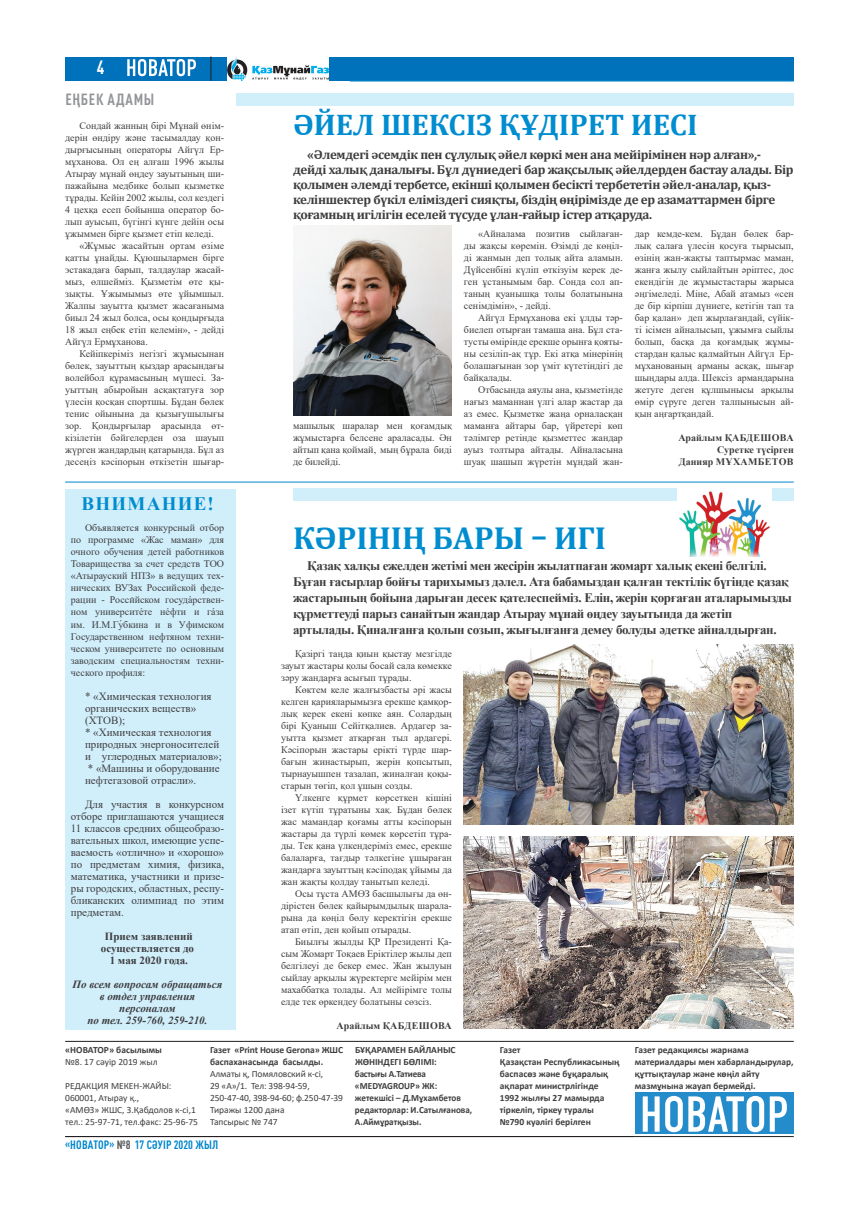
<style>
.page{position:relative;width:859px;height:1208px;background:#fff}
.page>*{position:absolute;margin:0;border:0;box-sizing:border-box;transform-origin:0 0}
.t1{font:700 32px "Cambria";color:#008dd0}
.t2{font:700 30px "Cambria";color:#008dd0}
.t3{font:700 19px "Times New Roman";letter-spacing:.065em;color:#008dd0}
.t4{font:700 condensed 19px "DIN Pro";color:#fff}
.t5{font:700 condensed 16px "DIN Pro";letter-spacing:.045em;color:#939598}
.t6{font:700 13px/16px "Times New Roman";letter-spacing:-.025em;color:#3e3e3f}
.t7{font:700 13px/15px "Cambria";letter-spacing:-.025em;color:#3e3e3f}
.t8{font:700 condensed 12px "DIN Pro";letter-spacing:.015em;color:#0086cc}
.t9{font:11px/12px "Times New Roman";color:#3e3e3f}
.t10{font:italic 700 11px/12px "Times New Roman";color:#3e3e3f;text-align:center}
.t11{font:700 11px/12px "Times New Roman";color:#3e3e3f;text-align:center}
.t12{font:10px/12px "Times New Roman";color:#3e3e3f;text-align:justify}
.t13{font:700 10px "Times New Roman";color:#3e3e3f}
.t14{font:700 9.5px/12px "Calibri";color:#3e3e3f}
.t15{font:9.5px/12px "Calibri";color:#3e3e3f}
.s1{color:#57585a}
</style>
<div class="page">
<hr style="left:65px;top:1136px;width:729px;height:1px;background:#231f20">
<div style="left:65px;top:489px;width:171px;height:540px;background:#d1eefb"></div>
<hr style="left:65px;top:1041px;width:729px;height:1px;background:#231f20">
<div style="left:635px;top:1093px;width:159px;height:41px;background:#258ccc"></div>
<svg style="left:643px;top:1096px;width:144px;height:36px"></svg>
<svg style="left:65px;top:57px;width:729px;height:24px;background:#1d80c0"></svg>
<svg style="left:210px;top:57px;width:1px;height:24px"></svg>
<svg style="left:127px;top:59px;width:69px;height:18px"></svg>
<hr style="left:350px;top:81px;width:444px;height:1px;background:#0086cc">
<div style="left:236px;top:93px;width:558px;height:12px;background:#d1eefb"></div>
<img style="left:293px;top:225px;width:159px;height:191px">
<div style="left:293px;top:489px;width:501px;height:12px;background:#d1eefb"></div>
<img style="left:464px;top:645px;width:330px;height:180px">
<img style="left:464px;top:837px;width:330px;height:192px">
<hr style="left:65px;top:481px;width:729px;height:1px;background:#0086cc">
<img style="left:677px;top:489px;width:94px;height:67px">
<h3 class="t4" style="left:97px;top:52px;width:9px">4</h3>
<h3 class="t5" style="left:65px;top:87px;width:91px">еңбек адамы</h3>
<p class="t12" style="left:65px;top:119px;width:160px;text-indent:14px">Сондай жанның бірі Мұнай өнім&shy;дерін өндіру және тасымалдау қон&shy;дырғысының операторы Айгүл Ер&shy;мұханова. Ол ең алғаш 1996 жылы Атырау мұнай өңдеу зауытының ши&shy;пажайына медбике болып қызметке тұрады. Кейін 2002 жылы, сол кездегі 4 цехқа есеп бойынша оператор бо&shy;лып ауысып, бүгінгі күнге дейін осы ұжыммен бірге қызмет етіп келеді.</p>
<p class="t12" style="left:65px;top:239px;width:160px;text-indent:14px">«Жұмыс жасайтын ортам өзіме қатты ұнайды. Құюшылармен бірге эстакадаға барып, талдаулар жасай&shy;мыз, өлшейміз. Қызметім өте қы&shy;зықты. Ұжымымыз өте ұйымшыл.<br>Жалпы зауытта қызмет жасағаныма биыл 24 жыл болса, осы қондырғыда 18 жыл еңбек етіп келемін», - дейді Айгүл Ермұханова.</p>
<p class="t12" style="left:65px;top:347px;width:160px;text-indent:14px">Кейіпкеріміз негізгі жұмысынан бөлек, зауыттың қыздар арасындағы волейбол құрамасының мүшесі. За&shy;уыттың абыройын асқақтатуға зор үлесін қосқан спортшы. Бұдан бөлек тенис ойынына да қызығушылығы зор. Қондырғылар арасында өт&shy;кізілетін бәйгелерден оза шауып жүрген жандардың қатарында. Бұл аз десеңіз кәсіпорын өткізетін шығар-</p>
<h3 class="t3" style="left:82px;top:489px;width:134px">внимание !</h3>
<p class="t12" style="left:71px;top:522px;width:155px;text-indent:14px">Объявляется конкурсный отбор по программе «Жас маман» для очного обучения детей работников Товарищества за счет средств ТОО «Атырауский НПЗ» в ведущих тех&shy;нических ВУЗах Российской феде&shy;рации - Росси́йском госуда́рствен&shy;ном университе́те не́фти и га́за им. И.М.Гу́бкина и в Уфимском Государственном нефтяном техни&shy;ческом университете по основным заводским специальностям техни&shy;ческого профиля:</p>
<p class="t9" style="left:85px;top:689px;width:138px">* «Химическая технология органических веществ» (ХТОВ);<br>* «Химическая технология природных энергоносителей и углеродных материалов»; * «Машины и оборудование нефтегазовой отрасли».</p>
<p class="t9" style="left:71px;top:797px;width:155px;text-align:justify;text-indent:14px">Для участия в конкурсном отборе приглашаются учащиеся 11 классов средних общеобразо&shy;вательных школ, имеющие успе&shy;ваемость «отлично» и «хорошо» по предметам химия, физика, математика, участники и призе&shy;ры городских, областных, респу&shy;бликанских олимпиад по этим предметам.</p>
<p class="t11" style="left:101px;top:929px;width:95px">Прием заявлений осуществляется до<br>1 мая 2020 года.</p>
<p class="t10" style="left:73px;top:977px;width:151px">По всем вопросам обращаться в отдел управления персоналом<br>по тел. 259-760, 259-210.</p>
<h2 class="t2" style="left:293px;top:103px;width:406px">әйел шексіз құдірет иесі</h2>
<p class="t7" style="left:293px;top:147px;width:502px;text-indent:14px">«Әлемдегі әсемдік пен сұлулық әйел көркі мен ана мейірімінен нәр алған»,- дейді халық даналығы. Бұл дүниедегі бар жақсылық әйелдерден бастау алады. Бір қолымен әлемді тербетсе, екінші қолымен бесікті тербететін әйел-аналар, қыз&shy;келіншектер бүкіл еліміздегі сияқты, біздің өңірімізде де ер азаматтармен бірге қоғамның игілігін еселей түсуде ұлан-ғайыр істер атқаруда.</p>
<p class="t12" style="left:293px;top:419px;width:160px">машылық шаралар мен қоғамдық жұмыстарға белсене араласады. Ән айтып қана қоймай, мың бұрала биді де билейді.</p>
<p class="t12" style="left:464px;top:227px;width:160px;text-indent:14px">«Айналама позитив сыйлаған&shy;ды жақсы көремін. Өзімді де көңіл&shy;ді жанмын деп толық айта аламын.<br>Дүйсенбіні күліп өткізуім керек де&shy;ген ұстанымым бар. Сонда сол ап&shy;таның қуанышқа толы болатынына сенімдімін», - дейді.</p>
<p class="t12" style="left:464px;top:311px;width:160px;text-indent:14px">Айгүл Ермұханова екі ұлды тәр&shy;биелеп отырған тамаша ана. Бұл ста&shy;тусты өмірінде ерекше орынға қояты&shy;ны сезіліп-ақ тұр. Екі атқа мінерінің болашағынан зор үміт күтетіндігі де байқалады.</p>
<p class="t12" style="left:464px;top:383px;width:160px;text-indent:14px">Отбасында аяулы ана, қызметінде нағыз маманнан үлгі алар жастар да аз емес. Қызметке жаңа орналасқан маманға айтары бар, үйретері көп тәлімгер ретінде қызметтес жандар ауыз толтыра айтады. Айналасына шуақ шашып жүретін мұндай жан-</p>
<p class="t12" style="left:635px;top:227px;width:160px">дар кемде-кем. Бұдан бөлек бар&shy;лық салаға үлесін қосуға тырысып, өзінің жан-жақты таптырмас маман, жанға жылу сыйлайтын әріптес, дос екендігін де жұмыстастары жарыса әңгімеледі. Міне, Абай атамыз «сен де бір кірпіш дүниеге, кетігін тап та бар қалан» деп жырлағандай, сүйік&shy;ті ісімен айналысып, ұжымға сыйлы болып, басқа да қоғамдық жұмы&shy;стардан қалыс қалмайтын Айгүл Ер&shy;мұханованың арманы асқақ, шығар шыңдары алда. Шексіз армандарына жетуге деген құлшынысы арқылы өмір сүруге деген талпынысын ай&shy;қын аңғартқандай.</p>
<p class="t13" style="left:678px;top:430px;width:62px">Арайлым Қабде</p>
<p class="t13" style="left:760px;top:430px;width:20px">шова</p>
<p class="t13" style="left:717px;top:442px;width:78px">Суретке түсірген</p>
<p class="t13" style="left:679px;top:454px;width:63px">Данияр Мұхамбетов</p>
<h1 class="t1" style="left:293px;top:515px;width:315px">Кәрінің бары – игі</h1>
<p class="t6" style="left:293px;top:557px;width:500px;text-indent:14px">Қазақ халқы ежелден жетімі мен жесірін жылатпаған жомарт халық екені белгілі.<br>Бұған ғасырлар бойғы тарихымыз дәлел. Ата бабамыздан қалған тектілік бүгінде қазақ жастарының бойына дарыған десек қателеспейміз. Елін, жерін қорғаған аталарымызды құрметтеуді парыз санайтын жандар Атырау мұнай өңдеу зауытында да жетіп артылады. Қиналғанға қолын созып, жығылғанға демеу болуды әдетке айналдырған.</p>
<p class="t12" style="left:281px;top:647px;width:172px;text-indent:14px">Қазіргі таңда қиын қыстау мезгілде зауыт жастары қолы босай сала көмекке зәру жандарға асығып тұрады.</p>
<p class="t12" style="left:281px;top:683px;width:172px;text-indent:14px">Көктем келе жалғызбасты әрі жасы келген қарияларымызға ерекше қамқор&shy;лық керек екені көпке аян. Солардың бірі Қуаныш Сейітқалиев. Ардагер за&shy;уытта қызмет атқарған тыл ардагері.<br>Кәсіпорын жастары ерікті түрде шар&shy;бағын жинастырып, жерін қопсытып, тырнауышпен тазалап, жиналған қоқы&shy;старын төгіп, қол ұшын созды.</p>
<p class="t12" style="left:281px;top:791px;width:172px;text-indent:14px">Үлкенге құрмет көрсеткен кішіні ізет күтіп тұратыны хақ. Бұдан бөлек жас мамандар қоғамы атты кәсіпорын жастары да түрлі көмек көрсетіп тұра&shy;ды. Тек қана үлкендеріміз емес, ерекше балаларға, тағдыр тәлкегіне ұшыраған жандарға зауыттың кәсіподақ ұйымы да жан жақты қолдау танытып келеді.</p>
<p class="t12" style="left:281px;top:887px;width:172px;text-indent:14px">Осы тұста АМӨЗ басшылығы да өн&shy;дірістен бөлек қайырымдылық шарала&shy;рына да көңіл бөлу керектігін ерекше атап өтіп, ден қойып отырады.</p>
<p class="t12" style="left:281px;top:935px;width:172px;text-indent:14px">Биылғы жылды ҚР Президенті Қа&shy;сым Жомарт Тоқаев Еріктілер жылы деп белгілеуі де бекер емес. Жан жылуын сыйлау арқылы жүректерге мейірім мен махаббатқа толады. Ал мейірімге толы елде тек өркендеу болатыны сөзсіз.</p>
<p class="t13" style="left:337px;top:1018px;width:62px">Арайлым Қабде</p>
<p class="t13" style="left:419px;top:1018px;width:20px">шова</p>
<p class="t14" style="left:65px;top:1043px;width:98px">«НОВАТОР» басылымы</p>
<p class="t15" style="left:65px;top:1055px;width:94px">№8. 17 сәуір 2019 жыл</p>
<p class="t15" style="left:65px;top:1079px;width:134px">РЕДАКЦИЯ МЕКЕН-ЖАЙЫ:<br>060001, Атырау қ.,<br>«АМӨЗ» ЖШС, З.Қабдолов к-сі,1 тел.: 25-97-71, тел.факс: 25-96-75</p>
<p class="t14" style="left:210px;top:1043px;width:134px">Газет «Print House Gerona» ЖШС баспаханасында басылды.</p>
<p class="t15" style="left:210px;top:1067px;width:134px">Алматы қ, Помяловский к-сі,<br>29 «А»/1. Тел: 398-94-59,<br>250-47-40, 398-94-60; ф.250-47-39<br>Тиражы 1200 дана<br>Тапсырыс № 747</p>
<p class="t8" style="left:65px;top:1135px;width:155px">«НОВАТОР» <span class="s1">№8</span> 17 сәуір 2020 жыл</p>
<p class="t14" style="left:355px;top:1043px;width:119px">БҰҚАРАМЕН БАЙЛАНЫС<br>ЖӨНІНДЕГІ БӨЛІМІ:<br>бастығы А.Татиева «MEDYAGROUP» ЖК: жетекшісі – Д.Мұхамбетов редакторлар: И.Сатылғанова,<br>А.Аймұратқызы.</p>
<p class="t14" style="left:500px;top:1043px;width:121px">Газет<br>Қазақстан Республикасының баспасөз және бұқаралық ақпарат министрлігінде<br>1992 жылғы 27 мамырда тіркеліп, тіркеу туралы №790 куәлігі берілген</p>
<p class="t14" style="left:635px;top:1043px;width:160px">Газет редакциясы жарнама материалдары мен хабарландырулар, құттықтаулар және көңіл айту мазмұнына жауап бермейді.</p>
</div>
